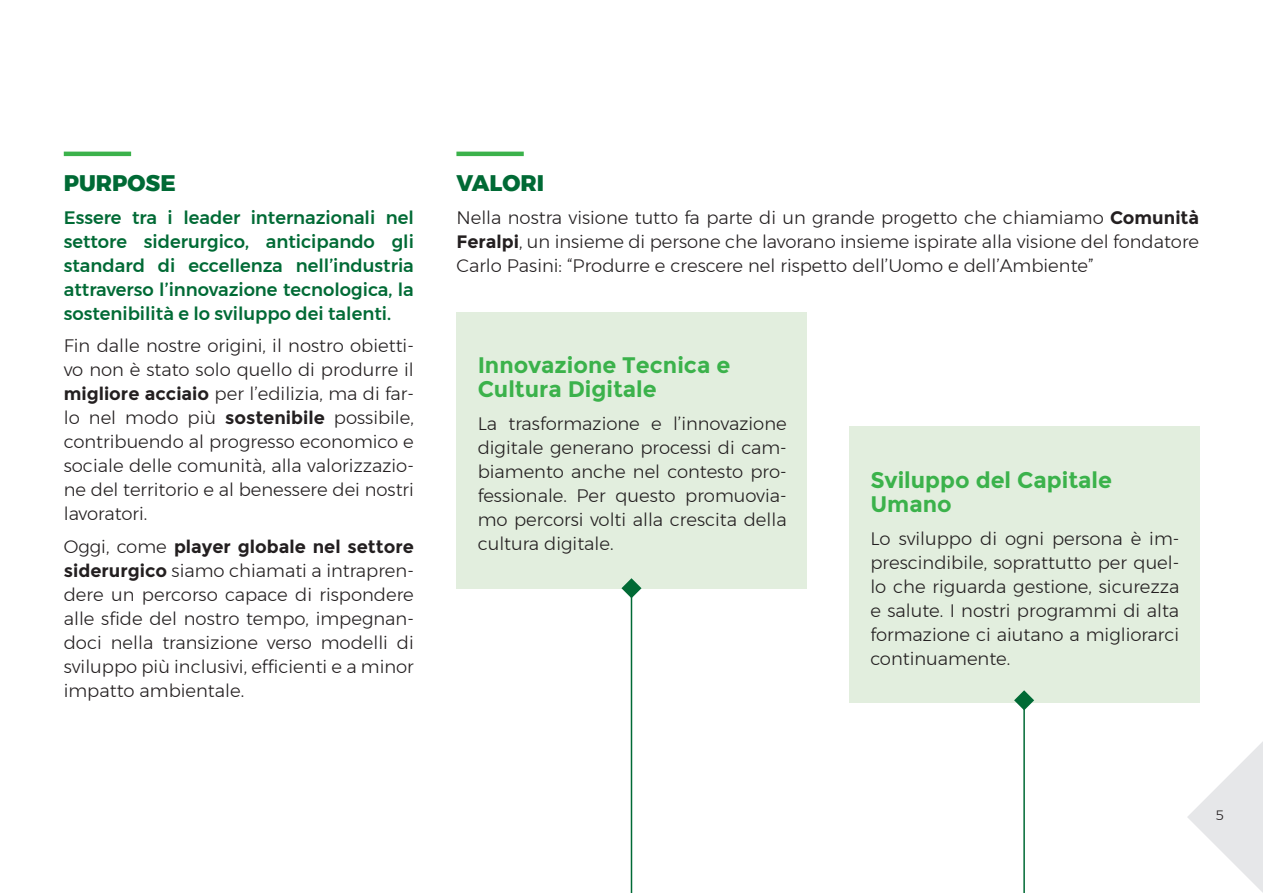
<style>
.page{position:relative;width:1263px;height:893px;background:#fff}
.page>*{position:absolute;margin:0;border:0;box-sizing:border-box;transform-origin:0 0}
.t1{font:700 22.5px/24px "Montserrat";color:#3bb24b}
.t2{font:800 22.5px "Montserrat";color:#006a35}
.t3{font:300 18px/24px "Montserrat";color:#231f20;text-align:justify}
.t4{font:500 18px/24px "Montserrat";color:#006a35;text-align:justify}
.t5{font:300 13.5px "Montserrat";color:#231f20}
.s1{font-weight:700}
</style>
<div class="page">
<svg style="left:1187px;top:742px;width:76px;height:151px"></svg>
<div style="left:456px;top:312px;width:350px;height:276px;background:#e2eede"></div>
<div style="left:849px;top:427px;width:350px;height:276px;background:#e2eede"></div>
<hr style="left:64px;top:152px;width:67px;height:4px;background:#3bb24b">
<hr style="left:456px;top:152px;width:68px;height:4px;background:#3bb24b">
<hr style="left:631px;top:588px;width:1px;height:305px;background:#006a35">
<hr style="left:1023px;top:700px;width:2px;height:193px;background:#006a35">
<svg style="left:621px;top:578px;width:20px;height:20px"></svg>
<svg style="left:1014px;top:690px;width:20px;height:20px"></svg>
<p class="t2" style="left:64px;top:165px;width:113px">PURPOSE</p>
<p class="t4" style="left:64px;top:205px;width:352px">Essere tra i leader internazionali nel settore siderurgico, anticipando gli standard di eccellenza nell’industria attraverso l’innovazione tecnologica, la sostenibilità e lo sviluppo dei talenti.</p>
<p class="t3" style="left:64px;top:334px;width:352px">Fin dalle nostre origini, il nostro obietti&shy;vo non è stato solo quello di produrre il <span class="s1">migliore acciaio</span> per l’edilizia, ma di far&shy;lo nel modo più <span class="s1">sostenibile</span> possibile, contribuendo al progresso economico e sociale delle comunità, alla valorizzazio&shy;ne del territorio e al benessere dei nostri lavoratori.</p>
<p class="t3" style="left:64px;top:534px;width:352px">Oggi, come <span class="s1">player globale nel settore siderurgico</span> siamo chiamati a intrapren&shy;dere un percorso capace di rispondere alle sfide del nostro tempo, impegnan&shy;doci nella transizione verso modelli di sviluppo più inclusivi, efficienti e a minor impatto ambientale.</p>
<p class="t2" style="left:456px;top:165px;width:89px">VALORI</p>
<p class="t3" style="left:456px;top:205px;width:744px">Nella nostra visione tutto fa parte di un grande progetto che chiamiamo <span class="s1">Comunità Feralpi</span>, un insieme di persone che lavorano insieme ispirate alla visione del fondatore Carlo Pasini: “Produrre e crescere nel rispetto dell’Uomo e dell’Ambiente”</p>
<p class="t1" style="left:478px;top:353px;width:254px">Innovazione Tecnica e<br>Cultura Digitale</p>
<p class="t3" style="left:478px;top:411px;width:311px">La trasformazione e l’innovazione digitale generano processi di cam&shy;biamento anche nel contesto pro&shy;fessionale. Per questo promuovia&shy;mo percorsi volti alla crescita della cultura digitale.</p>
<p class="t1" style="left:870px;top:468px;width:243px">Sviluppo del Capitale<br>Umano</p>
<p class="t3" style="left:870px;top:526px;width:310px">Lo sviluppo di ogni persona è im&shy;prescindibile, soprattutto per quel&shy;lo che riguarda gestione, sicurezza e salute. I nostri programmi di alta formazione ci aiutano a migliorarci continuamente.</p>
<p class="t5" style="left:1215px;top:805px;width:10px">5</p>
</div>
